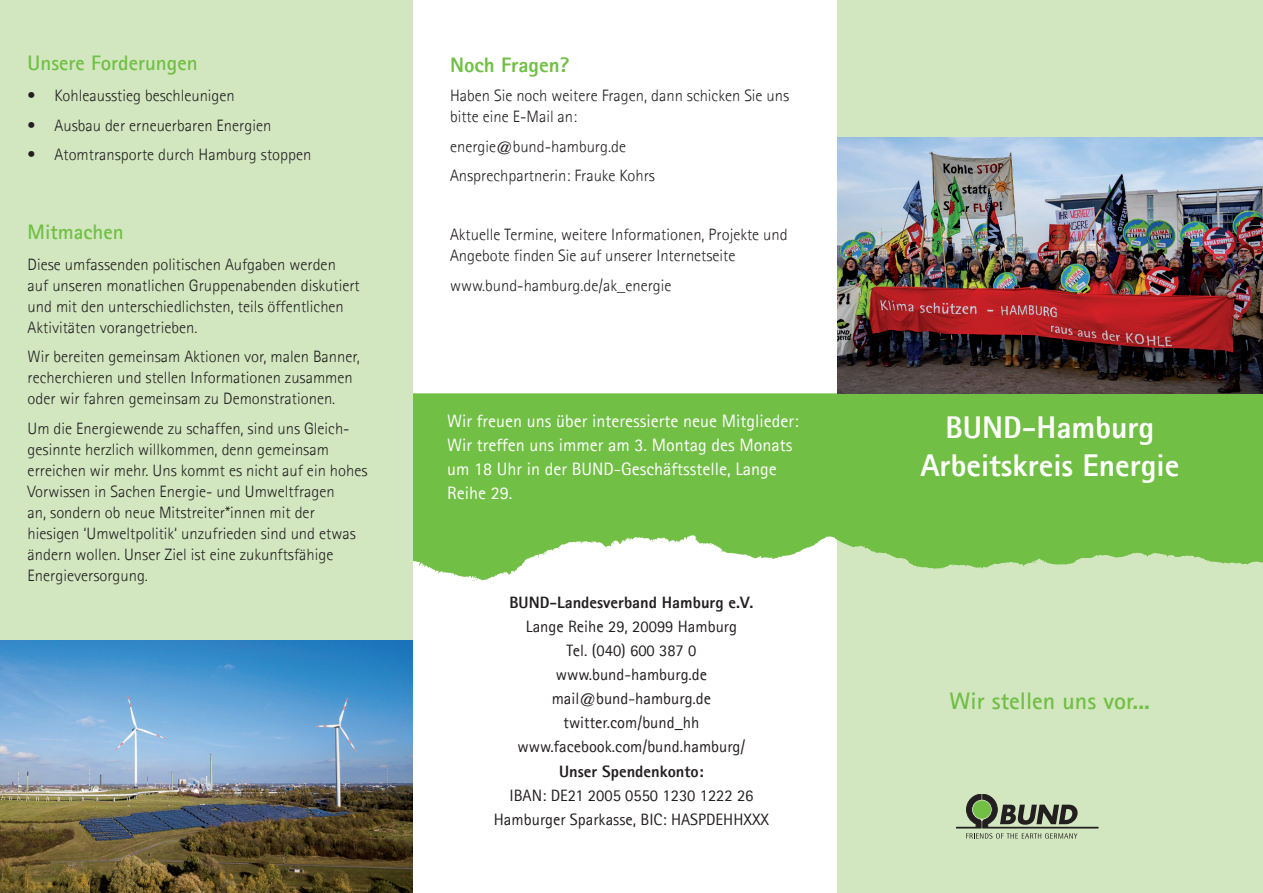
<style>
.page{position:relative;width:1263px;height:893px;background:#fff}
.page>*{position:absolute;margin:0;border:0;box-sizing:border-box;transform-origin:0 0}
.t1{font:800 31.5px/37.8px "Agfa Rotis Sans Serif";color:#fff;text-align:center}
.t2{font:700 24px "Agfa Rotis Sans Serif";color:#71bf44}
.t3{font:700 21px "Agfa Rotis Sans Serif";color:#71bf44}
.t4{font:800 21px "Agfa Rotis Sans Serif";color:#71bf44}
.t5{font:18px/24px "Agfa Rotis Sans Serif";color:#fff}
.t6{font:300 16.5px/21px "Agfa Rotis Sans Serif";color:#231f20}
.t7{font:16.5px "Agfa Rotis Sans Serif";color:#231f20}
.t8{font:800 16.5px "Agfa Rotis Sans Serif";color:#231f20}
</style>
<div class="page">
<div style="left:838px;top:0;width:425px;height:893px;background:#d2e7c0"></div>
<svg style="left:412px;top:393px;width:851px;height:188px;background:#81c559"></svg>
<svg style="left:956px;top:794px;width:142px;height:45px"></svg>
<div style="left:0;top:0;width:412px;height:893px;background:#d2e7c0"></div>
<img style="left:838px;top:137px;width:425px;height:256px">
<img style="left:0;top:640px;width:412px;height:253px">
<p class="t3" style="left:28px;top:50px;width:171px">Unsere Forderungen</p>
<p class="t6" style="left:28px;top:85px;width:209px">• Kohleausstieg beschleunigen</p>
<p class="t6" style="left:28px;top:115px;width:245px">• Ausbau der erneuerbaren Energien</p>
<p class="t6" style="left:28px;top:144px;width:285px">• Atomtransporte durch Hamburg stoppen</p>
<p class="t3" style="left:28px;top:218px;width:98px">Mitmachen</p>
<p class="t6" style="left:28px;top:254px;width:334px">Diese umfassenden politischen Aufgaben werden auf unseren monatlichen Gruppenabenden diskutiert und mit den unterschiedlichsten, teils öffentlichen Aktivitäten vorangetrieben.</p>
<p class="t6" style="left:28px;top:346px;width:334px">Wir bereiten gemeinsam Aktionen vor, malen Banner, recherchieren und stellen Informationen zusammen oder wir fahren gemeinsam zu Demonstrationen.</p>
<p class="t6" style="left:28px;top:418px;width:341px">Um die Energiewende zu schaffen, sind uns Gleich&shy;gesinnte herzlich willkommen, denn gemeinsam erreichen wir mehr. Uns kommt es nicht auf ein hohes Vorwissen in Sachen Energie- und Umweltfragen<br>an, sondern ob neue Mitstreiter*innen mit der hiesigen ‘Umweltpolitik‘ unzufrieden sind und etwas ändern wollen. Unser Ziel ist eine zukunftsfähige Energieversorgung.</p>
<p class="t4" style="left:450px;top:51px;width:121px">Noch Fragen?</p>
<p class="t6" style="left:450px;top:85px;width:341px">Haben Sie noch weitere Fragen, dann schicken Sie uns bitte eine E-Mail an:</p>
<p class="t6" style="left:450px;top:136px;width:177px">energie@bund-hamburg.de</p>
<p class="t6" style="left:450px;top:165px;width:206px">Ansprechpartnerin: Frauke Kohrs</p>
<p class="t6" style="left:450px;top:224px;width:339px">Aktuelle Termine, weitere Informationen, Projekte und<br>Angebote finden Sie auf unserer Internetseite</p>
<p class="t6" style="left:450px;top:275px;width:223px">www.bund-hamburg.de/ak_energie</p>
<p class="t5" style="left:447px;top:409px;width:353px">Wir freuen uns über interessierte neue Mitglieder:<br>Wir treffen uns immer am 3. Montag des Monats um 18 Uhr in der BUND-Geschäftsstelle, Lange Reihe 29.</p>
<p class="t8" style="left:509px;top:592px;width:246px">BUND-Landesverband Hamburg e.V.</p>
<p class="t7" style="left:526px;top:617px;width:213px">Lange Reihe 29, 20099 Hamburg</p>
<p class="t7" style="left:567px;top:641px;width:131px">Tel. (040) 600 387 0</p>
<p class="t7" style="left:556px;top:665px;width:153px">www.bund-hamburg.de</p>
<p class="t7" style="left:552px;top:689px;width:161px">mail@bund-hamburg.de</p>
<p class="t7" style="left:563px;top:713px;width:137px">twitter.com/bund_hh</p>
<p class="t7" style="left:517px;top:737px;width:229px">www.facebook.com/bund.hamburg/</p>
<p class="t8" style="left:559px;top:760px;width:146px">Unser Spendenkonto:</p>
<p class="t7" style="left:509px;top:785px;width:246px">IBAN: DE21 2005 0550 1230 1222 26</p>
<p class="t7" style="left:494px;top:809px;width:277px">Hamburger Sparkasse, BIC: HASPDEHHXXX</p>
<p class="t1" style="left:920px;top:408px;width:260px">BUND-Hamburg<br>Arbeitskreis Energie</p>
<p class="t2" style="left:949px;top:686px;width:202px">Wir stellen uns vor...</p>
</div>
